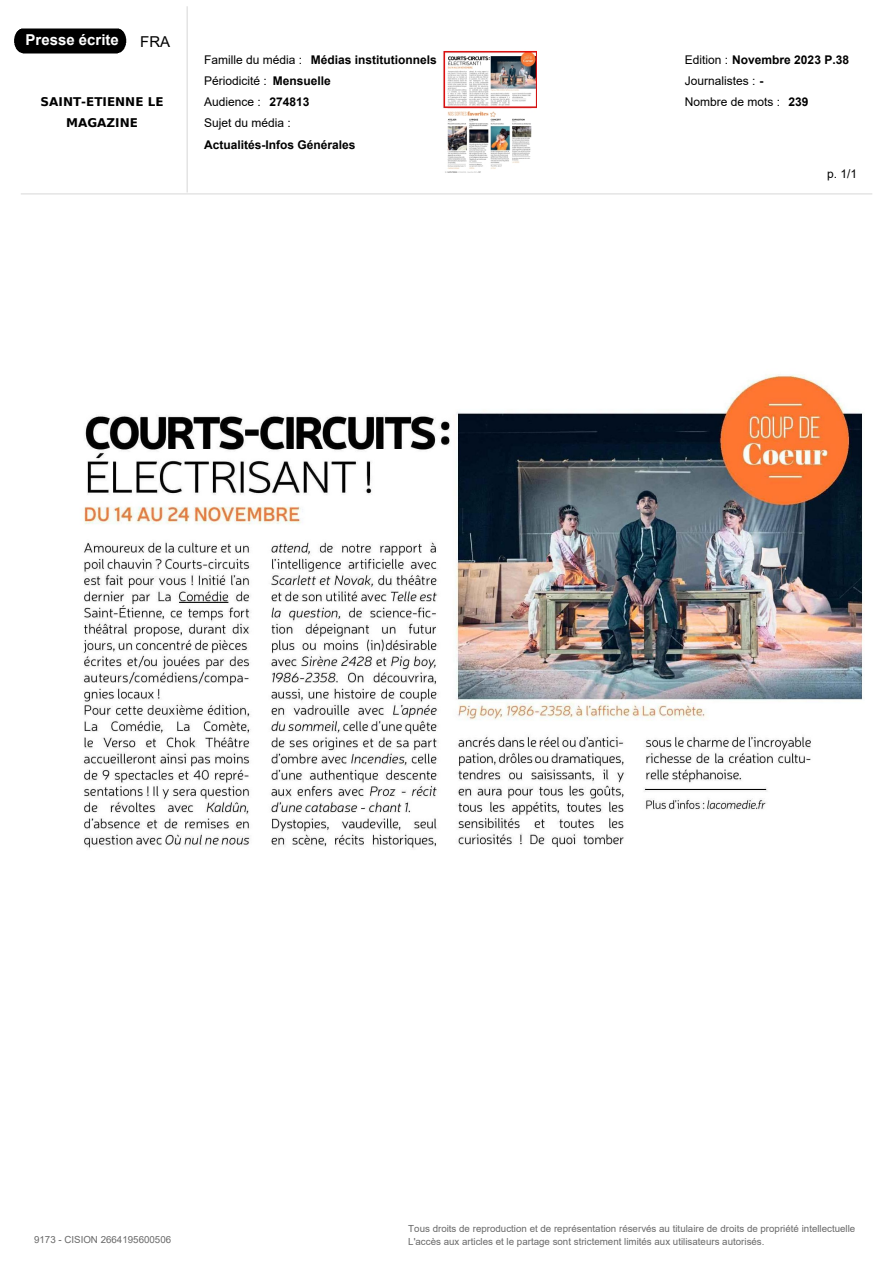
<style>
.page{position:relative;width:893px;height:1263px;background:#fff}
.page>*{position:absolute;margin:0;border:0;box-sizing:border-box;transform-origin:0 0}
.t1{font:700 15px "Arial";color:#fff}
.t2{font:15px "Arial";color:#000}
.t3{font:700 12px/21.3px "Arial";color:#000}
.t4{font:12px/21.3px "Arial";color:#000}
.t5{font:700 12px/21.3px "DejaVu Sans";color:#000;text-align:center}
.t6{font:9.75px "Arial";color:#696969}
.s1{font-weight:400}
.s2{font-weight:700}
</style>
<div class="page">
<img style="left:14px;top:28px;width:113px;height:26px">
<hr style="left:187px;top:7px;width:1px;height:185px;background:#d9d9d9">
<img style="left:443px;top:50px;width:93px;height:123px">
<hr style="left:21px;top:193px;width:851px;height:1px;background:#d9d9d9">
<img style="left:83px;top:374px;width:780px;height:475px">
<p class="t1" style="left:26px;top:30px;width:95px">Presse écrite</p>
<p class="t2" style="left:140px;top:32px;width:32px">FRA</p>
<p class="t5" style="left:41px;top:91px;width:124px">SAINT-ETIENNE LE<br>MAGAZINE</p>
<p class="t3" style="left:204px;top:49px;width:234px"><span class="s1">Famille du média :</span> Médias institutionnels<br><span class="s1">Périodicité :</span> Mensuelle<br><span class="s1">Audience :</span> 274813<br><span class="s1">Sujet du média :<br></span>Actualités-Infos Générales</p>
<p class="t4" style="left:685px;top:49px;width:166px">Edition : <span class="s2">Novembre 2023 P.38<br></span>Journalistes : <span class="s2">-</span></p>
<p class="t4" style="left:827px;top:163px;width:32px">p. 1/1</p>
<p class="t4" style="left:685px;top:91px;width:125px">Nombre de mots : <span class="s2">239</span></p>
<p class="t6" style="left:408px;top:1222px;width:449px">Tous droits de reproduction et de représentation réservés au titulaire de droits de propriété intellectuelle</p>
<p class="t6" style="left:34px;top:1233px;width:139px">9173 - CISION 2664195600506</p>
<p class="t6" style="left:408px;top:1235px;width:358px">L'accès aux articles et le partage sont strictement limités aux utilisateurs autorisés.</p>
</div>
